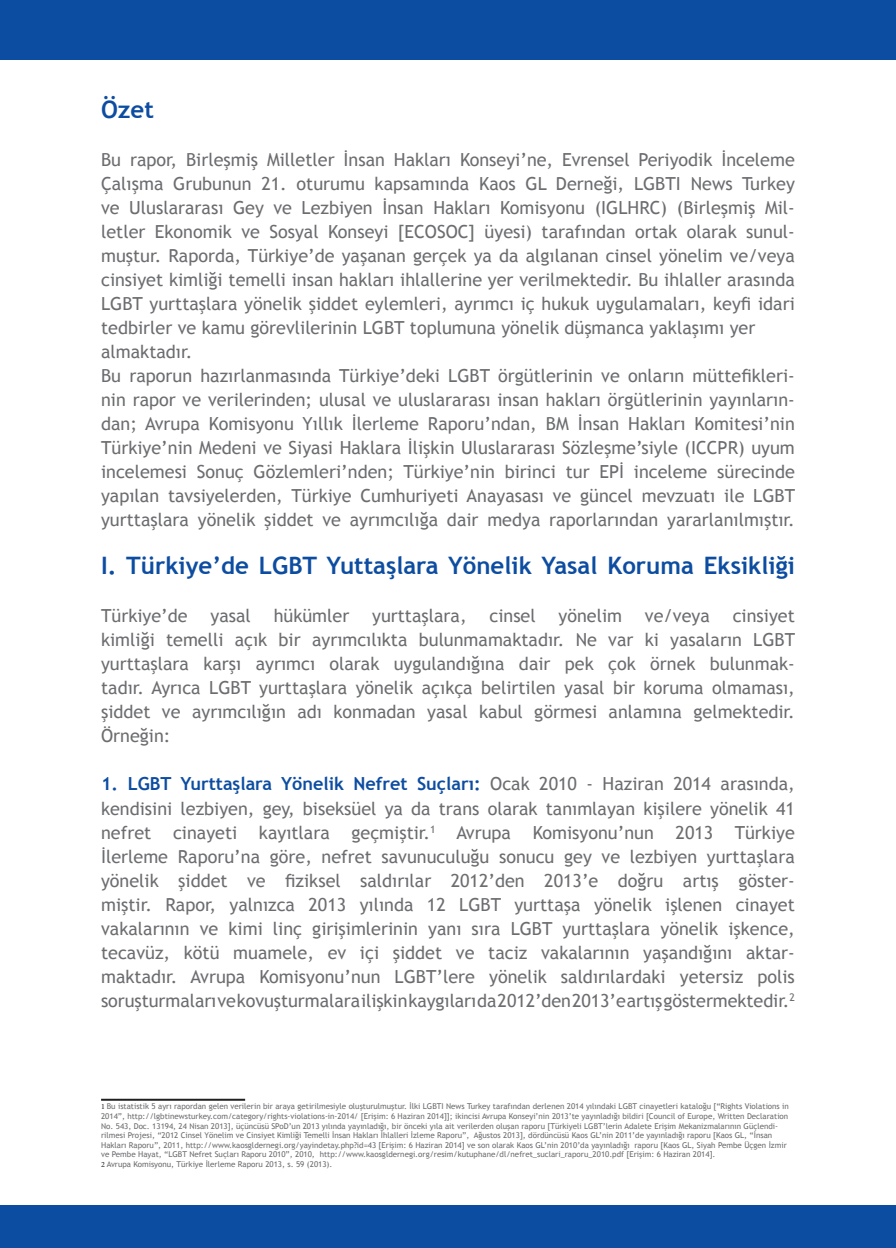
<style>
.page{position:relative;width:896px;height:1248px;background:#fff}
.page>*{position:absolute;margin:0;border:0;box-sizing:border-box;transform-origin:0 0}
.t1{font:700 24px "Trebuchet MS";color:#0d4da1}
.t2{font:18px/24px "Trebuchet MS";color:#6c6d70}
.t3{font:8px/9.6px "Trebuchet MS";color:#6c6d70}
.s1{font-weight:700;color:#0d4da1}
.s2{font-family:"Minion Pro";color:#231f20}
</style>
<div class="page">
<div style="left:0;top:0;width:896px;height:60px;background:#0d4da1"></div>
<div style="left:16px;top:1204px;width:880px;height:43px;background:#0d4da1"></div>
<hr style="left:101px;top:1098px;width:144px;height:2px;background:#231f20">
<p class="t1" style="left:101px;top:95px;width:54px">Özet</p>
<p class="t2" style="left:101px;top:148px;width:695px;text-align:justify">Bu rapor, Birleşmiş Milletler İnsan Hakları Konseyi’ne, Evrensel Periyodik İnceleme Çalışma Grubunun 21. oturumu kapsamında Kaos GL Derneği, LGBTI News Turkey ve Uluslararası Gey ve Lezbiyen İnsan Hakları Komisyonu (IGLHRC) (Birleşmiş Mil&shy;letler Ekonomik ve Sosyal Konseyi [ECOSOC] üyesi) tarafından ortak olarak sunul&shy;muştur. Raporda, Türkiye’de yaşanan gerçek ya da algılanan cinsel yönelim ve/veya</p>
<p class="t2" style="left:101px;top:268px;width:695px">cinsiyet kimliği temelli insan hakları ihlallerine yer verilmektedir. Bu ihlaller arasında<br>LGBT yurttaşlara yönelik şiddet eylemleri, ayrımcı iç hukuk uygulamaları, keyfi idari</p>
<p class="t2" style="left:101px;top:316px;width:656px">tedbirler ve kamu görevlilerinin LGBT toplumuna yönelik düşmanca yaklaşımı yer</p>
<p class="t2" style="left:101px;top:340px;width:93px">almaktadır.</p>
<p class="t2" style="left:101px;top:364px;width:695px;text-align:justify">Bu raporun hazırlanmasında Türkiye’deki LGBT örgütlerinin ve onların müttefikleri&shy;nin rapor ve verilerinden; ulusal ve uluslararası insan hakları örgütlerinin yayınların&shy;dan; Avrupa Komisyonu Yıllık İlerleme Raporu’ndan, BM İnsan Hakları Komitesi’nin Türkiye’nin Medeni ve Siyasi Haklara İlişkin Uluslararası Sözleşme’siyle (ICCPR) uyum incelemesi Sonuç Gözlemleri’nden; Türkiye’nin birinci tur EPİ inceleme sürecinde yapılan tavsiyelerden, Türkiye Cumhuriyeti Anayasası ve güncel mevzuatı ile LGBT yurttaşlara yönelik şiddet ve ayrımcılığa dair medya raporlarından yararlanılmıştır.</p>
<p class="t1" style="left:101px;top:551px;width:695px">I. Türkiye’de LGBT Yuttaşlara Yönelik Yasal Koruma Eksikliği</p>
<p class="t2" style="left:101px;top:604px;width:88px">Türkiye’de</p>
<p class="t2" style="left:210px;top:604px;width:42px">yasal</p>
<p class="t2" style="left:274px;top:604px;width:77px">hükümler</p>
<p class="t2" style="left:372px;top:604px;width:96px">yurttaşlara,</p>
<p class="t2" style="left:489px;top:604px;width:48px">cinsel</p>
<p class="t2" style="left:558px;top:604px;width:65px">yönelim</p>
<p class="t2" style="left:645px;top:604px;width:67px">ve/veya</p>
<p class="t2" style="left:733px;top:604px;width:64px">cinsiyet</p>
<p class="t2" style="left:101px;top:628px;width:695px;text-align:justify">kimliği temelli açık bir ayrımcılıkta bulunmamaktadır. Ne var ki yasaların LGBT yurttaşlara karşı ayrımcı olarak uygulandığına dair pek çok örnek bulunmak&shy;tadır. Ayrıca LGBT yurttaşlara yönelik açıkça belirtilen yasal bir koruma olmaması,</p>
<p class="t2" style="left:101px;top:700px;width:695px">şiddet ve ayrımcılığın adı konmadan yasal kabul görmesi anlamına gelmektedir.</p>
<p class="t2" style="left:101px;top:724px;width:71px">Örneğin:</p>
<p class="t2" style="left:101px;top:772px;width:695px"><span class="s1">1. LGBT Yurttaşlara Yönelik Nefret Suçları:</span> Ocak 2010 - Haziran 2014 arasında, kendisini lezbiyen, gey, biseksüel ya da trans olarak tanımlayan kişilere yönelik 41</p>
<p class="t2" style="left:101px;top:820px;width:695px">nefret cinayeti kayıtlara geçmiştir.<sup>1</sup> Avrupa Komisyonu’nun 2013 Türkiye</p>
<p class="t2" style="left:101px;top:844px;width:695px">İlerleme Raporu’na göre, nefret savunuculuğu sonucu gey ve lezbiyen yurttaşlara</p>
<p class="t2" style="left:101px;top:868px;width:695px">yönelik şiddet ve fiziksel saldırılar 2012’den 2013’e doğru artış göster&shy;miştir. Rapor, yalnızca 2013 yılında 12 LGBT yurttaşa yönelik işlenen cinayet</p>
<p class="t2" style="left:101px;top:916px;width:695px">vakalarının ve kimi linç girişimlerinin yanı sıra LGBT yurttaşlara yönelik işkence,</p>
<p class="t2" style="left:101px;top:940px;width:695px">tecavüz, kötü muamele, ev içi şiddet ve taciz vakalarının yaşandığını aktar&shy;maktadır. Avrupa Komisyonu’nun LGBT’lere yönelik saldırılardaki yetersiz polis</p>
<p class="t2" style="left:101px;top:988px;width:695px">soruşturmaları ve kovuşturmalara ilişkin kaygıları da 2012’den 2013’e artış göstermektedir.<sup>2</sup></p>
<p class="t3" style="left:101px;top:1101px;width:689px"><span class="s2">1</span> Bu istatistik 5 ayrı rapordan gelen verilerin bir araya getirilmesiyle oluşturulmuştur. İlki LGBTI News Turkey tarafından derlenen 2014 yılındaki LGBT cinayetleri kataloğu [“Rights Violations in 2014”, http://lgbtinewsturkey.com/category/rights-violations-in-2014/ [Erişim: 6 Haziran 2014]]; ikincisi Avrupa Konseyi’nin 2013’te yayınladığı bildiri [Council of Europe, Written Declaration No. 543, Doc. 13194, 24 Nisan 2013], üçüncüsü SPoD’un 2013 yılında yayınladığı, bir önceki yıla ait verilerden oluşan raporu [Türkiyeli LGBT’lerin Adalete Erişim Mekanizmalarının Güçlendi&shy;rilmesi Projesi, “2012 Cinsel Yönelim ve Cinsiyet Kimliği Temelli İnsan Hakları İhlalleri İzleme Raporu”, Ağustos 2013], dördüncüsü Kaos GL’nin 2011’de yayınladığı raporu [Kaos GL, “İnsan Hakları Raporu”, 2011, http://www.kaosgldernegi.org/yayindetay.php?id=43 [Erişim: 6 Haziran 2014] ve son olarak Kaos GL’nin 2010’da yayınladığı raporu [Kaos GL, Siyah Pembe Üçgen İzmir ve Pembe Hayat, “LGBT Nefret Suçları Raporu 2010”, 2010, http://www.kaosgldernegi.org/resim/kutuphane/dl/nefret_suclari_raporu_2010.pdf [Erişim: 6 Haziran 2014].</p>
<p class="t3" style="left:101px;top:1159px;width:233px"><span class="s2">2</span> Avrupa Komisyonu, Türkiye İlerleme Raporu 2013, s. 59 (2013).</p>
</div>
